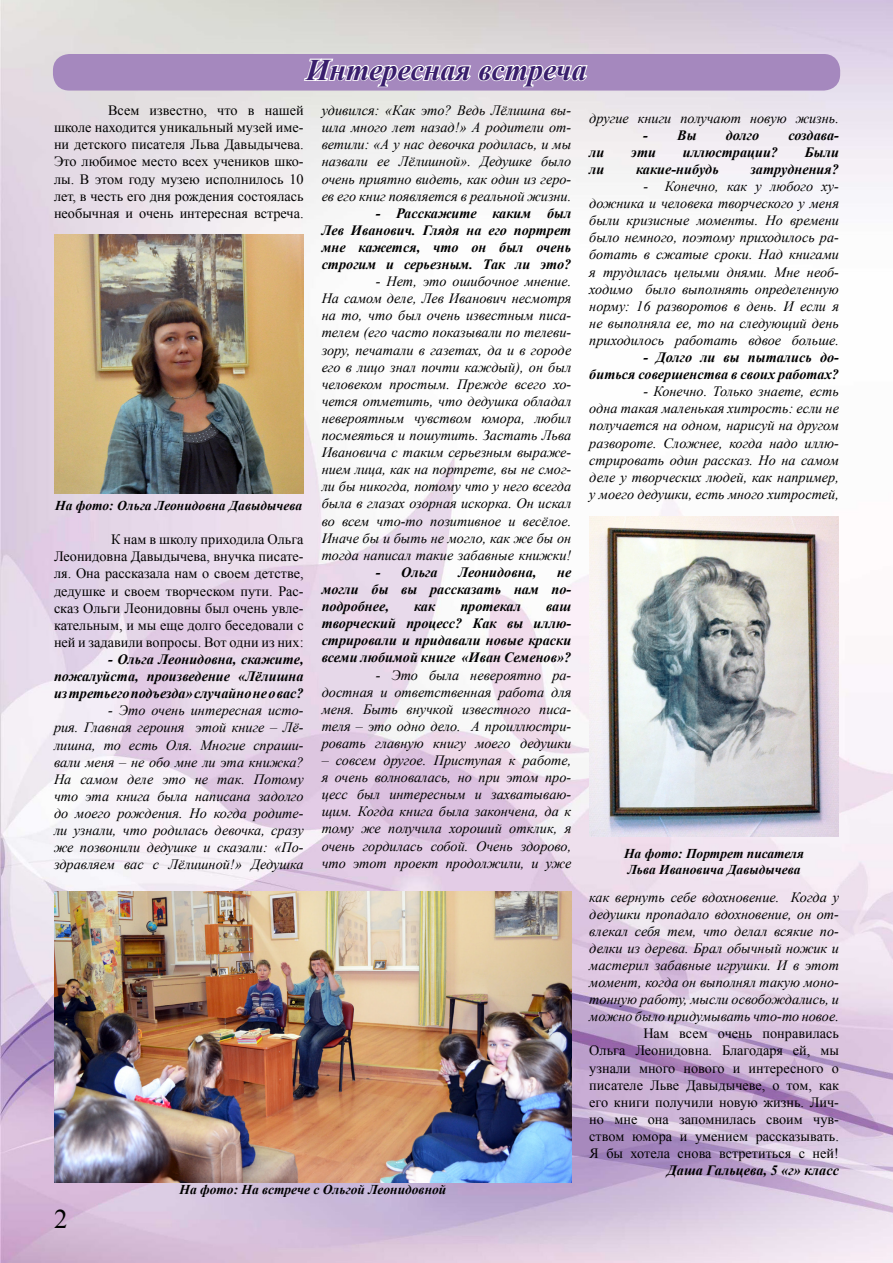
<style>
.page{position:relative;width:893px;height:1263px;background:#fff}
.page>*{position:absolute;margin:0;border:0;box-sizing:border-box;transform-origin:0 0}
.t1{font:italic 700 30px "Times New Roman";color:#391e6c}
.t2{font:27px "Times New Roman";color:#000}
.t3{font:italic 14.25px/17.1px "Times New Roman";color:#000;text-align:justify}
.t4{font:14.25px/17.1px "Times New Roman";color:#000;text-align:justify}
.t5{font:italic 700 14.25px/17.1px "Times New Roman";color:#000;text-align:justify}
.t6{font:italic 700 13.5px "Times New Roman";color:#000}
</style>
<div class="page">
<img style="left:0;top:0;width:893px;height:1263px">
<img style="left:54px;top:891px;width:518px;height:291px">
<img style="left:54px;top:234px;width:249px;height:259px">
<img style="left:589px;top:517px;width:250px;height:319px">
<div style="left:53px;top:54px;width:787px;height:37px;background:#a588be;border-radius:17px"></div>
<svg style="left:304px;top:58px;width:284px;height:30px"></svg>
<p class="t1" style="left:306px;top:49px;width:282px">Интересная встреча</p>
<p class="t4" style="left:54px;top:102px;width:251px;text-indent:54px">Всем известно, что в нашей школе находится уникальный музей име&shy;ни детского писателя Льва Давыдычева.<br>Это любимое место всех учеников шко&shy;лы. В этом году музею исполнилось 10 лет, в честь его дня рождения состоялась необычная и очень интересная встреча.</p>
<p class="t6" style="left:55px;top:496px;width:249px">На фото: Ольга Леонидовна Давыдычева</p>
<p class="t4" style="left:54px;top:531px;width:251px;text-indent:57px">К нам в школу приходила Ольга Леонидовна Давыдычева, внучка писате&shy;ля. Она рассказала нам о своем детстве, дедушке и своем творческом пути. Рас&shy;сказ Ольги Леонидовны был очень увле&shy;кательным, и мы еще долго беседовали с ней и задавили вопросы. Вот одни из них:</p>
<p class="t5" style="left:54px;top:650px;width:251px;text-indent:54px">- Ольга Леонидовна, скажите, пожалуйста, произведение «Лёлишна из третьего подъезда» случайно не о вас?</p>
<p class="t3" style="left:54px;top:702px;width:251px;text-indent:54px">- Это очень интересная исто&shy;рия. Главная героиня этой книге – Лё&shy;лишна, то есть Оля. Многие спраши&shy;вали меня – не обо мне ли эта книжка?<br>На самом деле это не так. Потому что эта книга была написана задолго до моего рождения. Но когда родите&shy;ли узнали, что родилась девочка, сразу же позвонили дедушке и сказали: «По&shy;здравляем вас с Лёлишной!» Дедушка</p>
<p class="t3" style="left:322px;top:101px;width:251px">удивился: «Как это? Ведь Лёлишна вы&shy;шла много лет назад!» А родители от&shy;ветили: «А у нас девочка родилась, и мы назвали ее Лёлишной». Дедушке было очень приятно видеть, как один из геро&shy;ев его книг появляется в реальной жизни.</p>
<p class="t5" style="left:322px;top:204px;width:251px;text-indent:54px">- Расскажите каким был Лев Иванович. Глядя на его портрет мне кажется, что он был очень строгим и серьезным. Так ли это?</p>
<p class="t3" style="left:322px;top:272px;width:251px;text-indent:54px">- Нет, это ошибочное мнение.<br>На самом деле, Лев Иванович несмотря на то, что был очень известным писа&shy;телем (его часто показывали по телеви&shy;зору, печатали в газетах, да и в городе его в лицо знал почти каждый), он был человеком простым. Прежде всего хо&shy;чется отметить, что дедушка обладал невероятным чувством юмора, любил посмеяться и пошутить. Застать Льва Ивановича с таким серьезным выраже&shy;нием лица, как на портрете, вы не смог&shy;ли бы никогда, потому что у него всегда была в глазах озорная искорка. Он искал во всем что-то позитивное и весёлое.<br>Иначе бы и быть не могло, как же бы он тогда написал такие забавные книжки!</p>
<p class="t5" style="left:376px;top:563px;width:63px">- Ольга</p>
<p class="t5" style="left:458px;top:563px;width:80px">Леонидовна,</p>
<p class="t5" style="left:322px;top:563px;width:251px;text-indent:235px">не могли бы вы рассказать нам по&shy;подробнее,</p>
<p class="t5" style="left:322px;top:597px;width:251px;text-indent:224px">ваш творческий процесс? Как вы иллю&shy;стрировали и придавали новые краски всеми любимой книге «Иван Семенов»?</p>
<p class="t3" style="left:322px;top:666px;width:251px;text-indent:54px">- Это была невероятно ра&shy;достная и ответственная работа для меня. Быть внучкой известного писа&shy;теля – это одно дело. А проиллюстри&shy;ровать главную книгу моего дедушки</p>
<p class="t3" style="left:322px;top:751px;width:251px">– совсем другое. Приступая к работе, я очень волновалась, но при этом про&shy;цесс был интересным и захватываю&shy;щим. Когда книга была закончена, да к тому же получила хороший отклик, я очень гордилась собой. Очень здорово, что этот проект продолжили, и уже</p>
<p class="t5" style="left:414px;top:597px;width:23px">как</p>
<p class="t5" style="left:460px;top:597px;width:62px">протекал</p>
<p class="t2" style="left:54px;top:1200px;width:15px">2</p>
<p class="t6" style="left:180px;top:1180px;width:268px">На фото: На встрече с Ольгой Леонидовной</p>
<p class="t3" style="left:589px;top:109px;width:251px">другие книги получают новую жизнь.</p>
<p class="t5" style="left:643px;top:126px;width:55px">- Вы</p>
<p class="t5" style="left:726px;top:126px;width:35px">долго</p>
<p class="t5" style="left:788px;top:126px;width:52px">создава-</p>
<p class="t5" style="left:589px;top:143px;width:17px">ли</p>
<p class="t5" style="left:631px;top:143px;width:26px">эти</p>
<p class="t5" style="left:683px;top:143px;width:97px">иллюстрации?</p>
<p class="t5" style="left:805px;top:143px;width:36px">Были</p>
<p class="t5" style="left:589px;top:160px;width:17px">ли</p>
<p class="t5" style="left:636px;top:160px;width:84px">какие-нибудь</p>
<p class="t5" style="left:750px;top:160px;width:90px">затруднения?</p>
<p class="t3" style="left:589px;top:177px;width:251px;text-indent:54px">- Конечно, как у любого ху&shy;дожника и человека творческого у меня были кризисные моменты. Но времени было немного, поэтому приходилось ра&shy;ботать в сжатые сроки. Над книгами я трудилась целыми днями. Мне необ&shy;ходимо было выполнять определенную норму: 16 разворотов в день. И если я не выполняла ее, то на следующий день приходилось работать вдвое больше.</p>
<p class="t5" style="left:589px;top:348px;width:251px;text-align:right">- Долго ли вы пытались до-<br>биться совершенства в своих работах?</p>
<p class="t3" style="left:589px;top:383px;width:251px;text-indent:54px">- Конечно. Только знаете, есть одна такая маленькая хитрость: если не получается на одном, нарисуй на другом развороте. Сложнее, когда надо иллю&shy;стрировать один рассказ. Но на самом деле у творческих людей, как например, у моего дедушки, есть много хитростей,</p>
<p class="t6" style="left:624px;top:844px;width:182px">На фото: Портрет писателя</p>
<p class="t6" style="left:628px;top:860px;width:174px">Льва Ивановича Давыдычева</p>
<p class="t3" style="left:589px;top:888px;width:251px">как вернуть себе вдохновение. Когда у дедушки пропадало вдохновение, он от&shy;влекал себя тем, что делал всякие по&shy;делки из дерева. Брал обычный ножик и мастерил забавные игрушки. И в этот момент, когда он выполнял такую моно&shy;тонную работу, мысли освобождались, и можно было придумывать что-то новое.</p>
<p class="t4" style="left:589px;top:1025px;width:251px;text-indent:54px">Нам всем очень понравилась Ольга Леонидовна. Благодаря ей, мы узнали много нового и интересного о писателе Льве Давыдычеве, о том, как его книги получили новую жизнь. Лич&shy;но мне она запомнилась своим чув&shy;ством юмора и умением рассказывать.<br>Я бы хотела снова встретиться с ней!</p>
<p class="t5" style="left:667px;top:1161px;width:173px">Даша Гальцева, 5 «г» класс</p>
</div>
